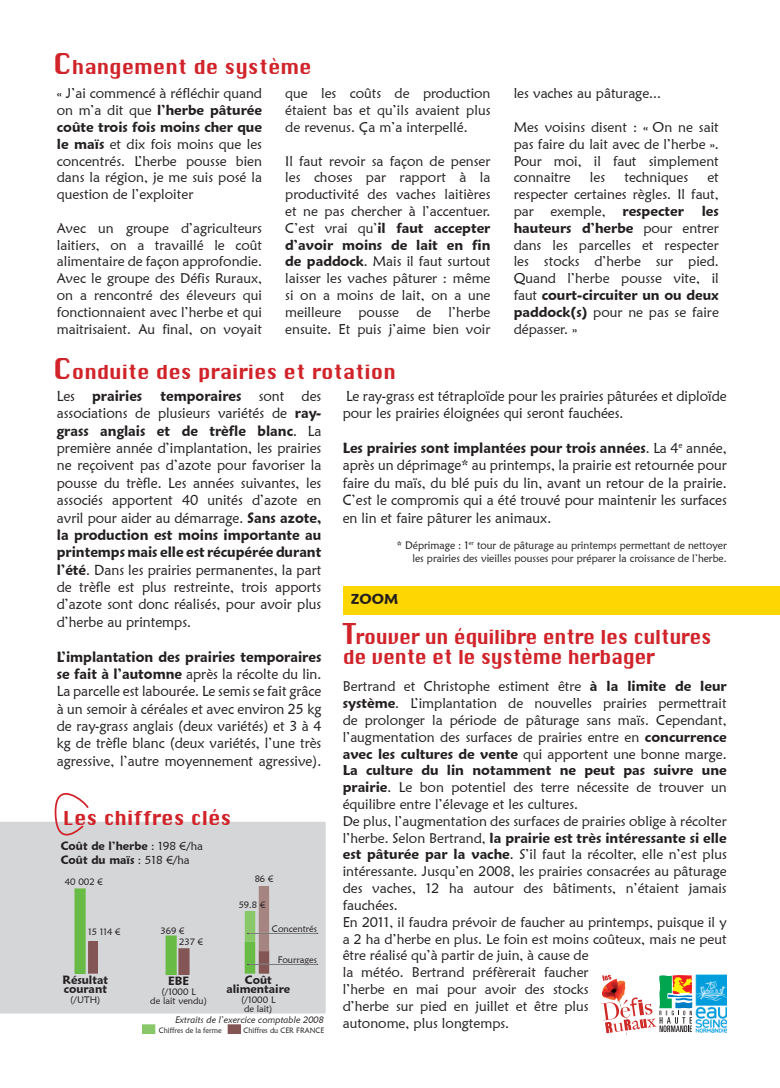
<style>
.page{position:relative;width:780px;height:1088px;background:#fff}
.page>*{position:absolute;margin:0;border:0;box-sizing:border-box;transform-origin:0 0}
.t1{font:18.62px "Chicago";color:#d1232a}
.t2{font:18.62px/19.9px "Chicago";letter-spacing:-.02em;color:#d1232a;scale:.96 1}
.t3{font:14.5px/17.4px "Maiandra GD";color:#231f20;text-align:justify}
.t4{font:600 14.5px "Maiandra GD";color:#231f20}
.t5{font:14px/16.8px "Maiandra GD";color:#231f20;text-align:justify}
.t6{font:600 14px "Maiandra GD";color:#231f20}
.t7{font:600 11.62px/9.4px "Maiandra GD";color:#231f20}
.t8{font:10.88px/13px "Maiandra GD";color:#231f20;text-align:right}
.t9{font:9.38px/9.4px "Maiandra GD";color:#231f20}
.t10{font:italic 9.38px "Maiandra GD";color:#231f20}
.t11{font:7.62px "Maiandra GD";color:#231f20;scale:.96 1}
.s1{font-size:28px}
.s2{font-weight:600}
.s3{font-weight:400}
</style>
<div class="page">
<div style="left:343px;top:586px;width:437px;height:29px;background:#fed702"></div>
<div style="left:0;top:821px;width:326px;height:193px;background:#d5d6d8"></div>
<svg style="left:52px;top:793px;width:38px;height:59px"></svg>
<div style="left:89px;top:942px;width:8px;height:31px;background:#835555"></div>
<div style="left:88px;top:941px;width:10px;height:32px;border:1px solid #835555"></div>
<div style="left:75px;top:889px;width:10px;height:84px;background:#68bc45"></div>
<div style="left:74px;top:888px;width:12px;height:85px;border:1px solid #68bc45"></div>
<div style="left:166px;top:936px;width:10px;height:38px;background:#68bc45"></div>
<div style="left:165px;top:935px;width:12px;height:40px;border:1px solid #68bc45"></div>
<div style="left:179px;top:949px;width:10px;height:25px;background:#835555"></div>
<div style="left:178px;top:948px;width:11px;height:27px;border:1px solid #835555"></div>
<div style="left:259px;top:951px;width:9px;height:22px;background:#835555"></div>
<div style="left:259px;top:950px;width:10px;height:24px;border:1px solid #835555"></div>
<div style="left:259px;top:887px;width:9px;height:64px;background:#a68481"></div>
<div style="left:259px;top:886px;width:10px;height:65px;border:1px solid #a68481"></div>
<div style="left:245px;top:942px;width:9px;height:31px;background:#68bc45"></div>
<div style="left:245px;top:941px;width:10px;height:33px;border:1px solid #68bc45"></div>
<div style="left:245px;top:912px;width:10px;height:29px;background:#89c869"></div>
<div style="left:245px;top:911px;width:10px;height:31px;border:1px solid #89c869"></div>
<svg style="left:247px;top:933px;width:71px;height:1px"></svg>
<svg style="left:247px;top:964px;width:71px;height:1px"></svg>
<div style="left:228px;top:1025px;width:12px;height:8px;background:#835555"></div>
<div style="left:228px;top:1024px;width:13px;height:10px;border:1px solid #835555"></div>
<div style="left:143px;top:1025px;width:12px;height:8px;background:#89c869"></div>
<div style="left:142px;top:1024px;width:13px;height:10px;border:1px solid #89c869"></div>
<svg style="left:601px;top:975px;width:91px;height:58px"></svg>
<img style="left:695px;top:975px;width:31px;height:57px">
<h1 class="t1" style="left:53px;top:55px;width:260px"><span class="s1">C</span>hangement de système</h1>
<p class="t5" style="left:57px;top:85px;width:207px">« J’ai commencé à réfléchir quand on m’a dit que <span class="s2">l’herbe pâturée coûte trois fois moins cher que le maïs</span> et dix fois moins que les concentrés. L’herbe pousse bien dans la région, je me suis posé la question de l’exploiter</p>
<p class="t5" style="left:57px;top:219px;width:207px">Avec un groupe d’agriculteurs laitiers, on a travaillé le coût alimentaire de façon approfondie.<br>Avec le groupe des Défis Ruraux, on a rencontré des éleveurs qui fonctionnaient avec l’herbe et qui maitrisaient. Au final, on voyait</p>
<p class="t5" style="left:285px;top:85px;width:207px">que les coûts de production étaient bas et qu’ils avaient plus de revenus. Ça m’a interpellé.</p>
<p class="t5" style="left:285px;top:152px;width:207px">Il faut revoir sa façon de penser les choses par rapport à la productivité des vaches laitières et ne pas chercher à l’accentuer.<br>C’est vrai qu’<span class="s2">il faut accepter d’avoir moins de lait en fin de paddock</span>. Mais il faut surtout laisser les vaches pâturer : même si on a moins de lait, on a une meilleure pousse de l’herbe ensuite. Et puis j’aime bien voir</p>
<p class="t5" style="left:513px;top:85px;width:149px">les vaches au pâturage...</p>
<p class="t5" style="left:513px;top:118px;width:207px">Mes voisins disent : « On ne sait pas faire du lait avec de l’herbe ».<br>Pour moi, il faut simplement connaitre</p>
<p class="t5" style="left:590px;top:169px;width:17px">les</p>
<p class="t5" style="left:624px;top:169px;width:65px">techniques</p>
<p class="t5" style="left:513px;top:169px;width:207px;text-indent:194px">et respecter certaines règles. Il faut, par exemple, <span class="s2">respecter</span></p>
<p class="t5" style="left:513px;top:202px;width:207px;text-indent:188px"><span class="s2">les hauteurs d’herbe</span> pour entrer dans les parcelles et respecter les stocks d’herbe sur pied.<br>Quand l’herbe pousse vite, il faut <span class="s2">court-circuiter un ou deux paddock(s)</span> pour ne pas se faire dépasser. »</p>
<h1 class="t1" style="left:53px;top:360px;width:344px"><span class="s1">C</span>onduite des prairies et rotation</h1>
<p class="t3" style="left:343px;top:387px;width:385px">Le ray-grass est tétraploïde pour les prairies pâturées et diploïde pour les prairies éloignées qui seront fauchées.</p>
<p class="t3" style="left:343px;top:439px;width:385px"><span class="s2">Les prairies sont implantées pour trois années</span>. La 4<sup>e</sup> année, après un déprimage* au printemps, la prairie est retournée pour faire du maïs, du blé puis du lin, avant un retour de la prairie.<br>C’est le compromis qui a été trouvé pour maintenir les surfaces en lin et faire pâturer les animaux.</p>
<p class="t8" style="left:397px;top:538px;width:331px">* Déprimage : 1<sup>er</sup> tour de pâturage au printemps permettant de nettoyer les prairies des vieilles pousses pour préparer la croissance de l’herbe.</p>
<p class="t3" style="left:57px;top:387px;width:266px;text-indent:104px"><span class="s2">temporaires</span> sont des associations de plusieurs variétés de <span class="s2">ray&shy;grass anglais et de trèfle blanc</span>. La première année d’implantation, les prairies ne reçoivent pas d’azote pour favoriser la pousse du trèfle. Les années suivantes, les associés apportent 40 unités d’azote en avril pour aider au démarrage. <span class="s2">Sans azote, la production est moins importante au printemps mais elle est récupérée durant l’été</span>. Dans les prairies permanentes, la part de trèfle est plus restreinte, trois apports d’azote sont donc réalisés, pour avoir plus d’herbe au printemps.</p>
<p class="t3" style="left:57px;top:647px;width:266px"><span class="s2">L’implantation des prairies temporaires se fait à l’automne</span> après la récolte du lin.<br>La parcelle est labourée. Le semis se fait grâce à un semoir à céréales et avec environ 25 kg de ray-grass anglais (deux variétés) et 3 à 4 kg de trèfle blanc (deux variétés, l’une très agressive, l’autre moyennement agressive).</p>
<p class="t4" style="left:57px;top:387px;width:87px"><span class="s3">Les</span> prairies</p>
<p class="t6" style="left:351px;top:591px;width:49px">ZOOM</p>
<h1 class="t2" style="left:343px;top:627px;width:386px"><span class="s1">T</span>rouver un équilibre entre les cultures de vente et le système herbager</h1>
<p class="t5" style="left:343px;top:678px;width:385px;text-align:left">Bertrand et Christophe estiment être <span class="s2">à la limite de leur système</span>. L’implantation de nouvelles prairies permettrait de prolonger la période de pâturage sans maïs. Cependant, l’augmentation des surfaces de prairies entre en <span class="s2">concurrence avec les cultures de vente</span> qui apportent une bonne marge.<br><span class="s2">La culture du lin notamment ne peut pas suivre une prairie</span>. Le bon potentiel des terre nécessite de trouver un équilibre entre l’élevage et les cultures.<br>De plus, l’augmentation des surfaces de prairies oblige à récolter l’herbe. Selon Bertrand, <span class="s2">la prairie est très intéressante si elle est pâturée par la vache</span>. S’il faut la récolter, elle n’est plus intéressante. Jusqu’en 2008, les prairies consacrées au pâturage des vaches, 12 ha autour des bâtiments, n’étaient jamais fauchées.<br>En 2011, il faudra prévoir de faucher au printemps, puisque il y a 2 ha d’herbe en plus. Le foin est moins coûteux, mais ne peut être réalisé qu’à partir de juin, à cause de<br>la météo. Bertrand préfèrerait faucher<br>l’herbe en mai pour avoir des stocks<br>d’herbe sur pied en juillet et être plus<br>autonome, plus longtemps.</p>
<h1 class="t1" style="left:63px;top:806px;width:170px">Les chiffres clés</h1>
<p class="t7" style="left:61px;top:838px;width:144px;line-height:14px">Coût de l’herbe <span class="s3">: 198 €/ha<br></span>Coût du maïs <span class="s3">: 518 €/ha</span></p>
<p class="t9" style="left:255px;top:874px;width:20px">86 €</p>
<p class="t9" style="left:65px;top:877px;width:40px">40 002 €</p>
<p class="t9" style="left:239px;top:900px;width:28px">59.8 €</p>
<p class="t9" style="left:272px;top:923px;width:47px">Concentrés</p>
<p class="t9" style="left:278px;top:955px;width:40px">Fourrages</p>
<p class="t9" style="left:179px;top:925px;width:26px;line-height:10.9px;text-indent:-19px">369 €<br>237 €</p>
<p class="t9" style="left:88px;top:927px;width:34px">15 114 €</p>
<p class="t7" style="left:63px;top:975px;width:47px">Résultat courant</p>
<p class="t9" style="left:70px;top:994px;width:32px">(/UTH)</p>
<p class="t7" style="left:226px;top:975px;width:65px;text-align:center">Coût alimentaire</p>
<p class="t9" style="left:241px;top:994px;width:36px">(/1000 L de lait)</p>
<p class="t7" style="left:168px;top:976px;width:22px">EBE</p>
<p class="t9" style="left:150px;top:986px;width:58px;text-align:center">(/1000 L<br>de lait vendu)</p>
<p class="t10" style="left:175px;top:1013px;width:150px">Extraits de l’exercice comptable 2008</p>
<p class="t11" style="left:159px;top:1026px;width:67px">Chiffres de la ferme</p>
<p class="t11" style="left:243px;top:1026px;width:86px">Chiffres du CER FRANCE</p>
</div>
